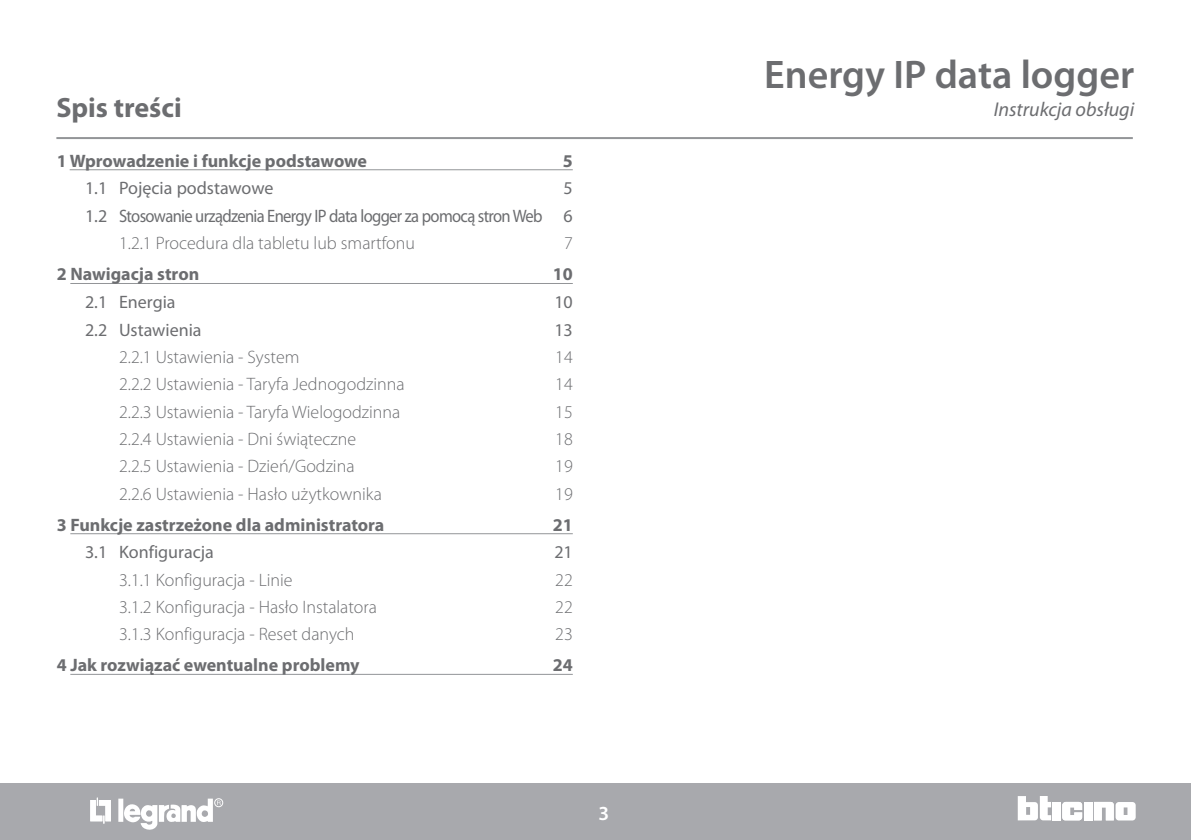
<style>
.page{position:relative;width:1191px;height:840px;background:#fff}
.page>*{position:absolute;margin:0;border:0;box-sizing:border-box;transform-origin:0 0}
.t1{font:600 40px "Myriad Pro";color:#6c6d70}
.t2{font:700 28px "Myriad Pro";color:#6c6d70}
.t3{font:italic 20px "Myriad Pro";color:#6c6d70}
.t4{font:600 20px "Myriad Pro";color:#fff}
.t5{font:300 18px "Myriad Pro";color:#6c6d70}
.t6{font:700 18px "Myriad Pro";color:#6c6d70}
.t7{font:18px/27.6px "Myriad Pro";letter-spacing:-.03em;color:#6c6d70;text-align:right}
.t8{font:18px "Myriad Pro";color:#6c6d70}
</style>
<div class="page">
<hr style="left:56px;top:137px;width:1076px;height:2px;background:#939598">
<div style="left:0;top:783px;width:1191px;height:56px;background:#a8a9ad"></div>
<div style="left:1052px;top:801px;width:8px;height:18px;background:#fff"></div>
<div style="left:1084px;top:801px;width:8px;height:18px;background:#fff"></div>
<svg style="left:1094px;top:801px;width:41px;height:19px"></svg>
<svg style="left:1017px;top:796px;width:34px;height:23px"></svg>
<svg style="left:1062px;top:801px;width:20px;height:18px"></svg>
<div style="left:118px;top:798px;width:5px;height:23px;background:#fff"></div>
<svg style="left:90px;top:797px;width:21px;height:26px"></svg>
<div style="left:214px;top:798px;width:9px;height:8px;border:1px solid #fff;border-radius:50%"></div>
<svg style="left:123px;top:798px;width:98px;height:32px"></svg>
<hr style="left:70px;top:169px;width:503px;height:1px;background:#939598">
<hr style="left:70px;top:283px;width:503px;height:1px;background:#939598">
<hr style="left:70px;top:533px;width:503px;height:1px;background:#939598">
<hr style="left:70px;top:673px;width:503px;height:1px;background:#939598">
<h2 class="t2" style="left:56px;top:90px;width:127px">Spis treści</h2>
<p class="t6" style="left:57px;top:149px;width:312px">1 Wprowadzenie i funkcje podstawowe</p>
<p class="t6" style="left:563px;top:149px;width:11px">5</p>
<p class="t8" style="left:85px;top:177px;width:190px">1.1 Pojęcia podstawowe</p>
<p class="t7" style="left:85px;top:174px;width:489px">5<br>1.2 Stosowanie urządzenia Energy IP data logger za pomocą stron Web 6</p>
<p class="t5" style="left:119px;top:232px;width:297px">1.2.1 Procedura dla tabletu lub smartfonu</p>
<p class="t5" style="left:564px;top:232px;width:10px">7</p>
<p class="t6" style="left:57px;top:262px;width:144px">2 Nawigacja stron</p>
<p class="t6" style="left:553px;top:262px;width:21px">10</p>
<p class="t8" style="left:85px;top:291px;width:92px">2.1 Energia</p>
<p class="t7" style="left:554px;top:288px;width:20px">10</p>
<p class="t8" style="left:85px;top:318px;width:118px">2.2 Ustawienia</p>
<p class="t7" style="left:554px;top:315px;width:20px">13</p>
<p class="t5" style="left:119px;top:346px;width:182px">2.2.1 Ustawienia - System</p>
<p class="t5" style="left:555px;top:346px;width:19px">14</p>
<p class="t5" style="left:119px;top:373px;width:287px">2.2.2 Ustawienia - Taryfa Jednogodzinna</p>
<p class="t5" style="left:555px;top:373px;width:19px">14</p>
<p class="t5" style="left:119px;top:400px;width:283px">2.2.3 Ustawienia - Taryfa Wielogodzinna</p>
<p class="t5" style="left:555px;top:400px;width:19px">15</p>
<p class="t5" style="left:119px;top:428px;width:238px">2.2.4 Ustawienia - Dni świąteczne</p>
<p class="t5" style="left:555px;top:428px;width:19px">18</p>
<p class="t5" style="left:119px;top:455px;width:237px">2.2.5 Ustawienia - Dzień/Godzina</p>
<p class="t5" style="left:555px;top:455px;width:19px">19</p>
<p class="t5" style="left:119px;top:482px;width:264px">2.2.6 Ustawienia - Hasło użytkownika</p>
<p class="t5" style="left:555px;top:482px;width:19px">19</p>
<p class="t6" style="left:57px;top:512px;width:329px">3 Funkcje zastrzeżone dla administratora</p>
<p class="t6" style="left:553px;top:512px;width:21px">21</p>
<p class="t8" style="left:85px;top:541px;width:130px">3.1 Konfiguracja</p>
<p class="t7" style="left:554px;top:538px;width:20px">21</p>
<p class="t5" style="left:119px;top:568px;width:175px">3.1.1 Konfiguracja - Linie</p>
<p class="t5" style="left:555px;top:568px;width:19px">22</p>
<p class="t5" style="left:119px;top:596px;width:259px">3.1.2 Konfiguracja - Hasło Instalatora</p>
<p class="t5" style="left:555px;top:596px;width:19px">22</p>
<p class="t5" style="left:119px;top:623px;width:237px">3.1.3 Konfiguracja - Reset danych</p>
<p class="t5" style="left:555px;top:623px;width:19px">23</p>
<p class="t6" style="left:57px;top:653px;width:304px">4 Jak rozwiązać ewentualne problemy</p>
<p class="t6" style="left:553px;top:653px;width:21px">24</p>
<p class="t4" style="left:598px;top:800px;width:12px">3</p>
<h1 class="t1" style="left:764px;top:49px;width:371px">Energy IP data logger</h1>
<p class="t3" style="left:993px;top:96px;width:142px">Instrukcja obsługi</p>
</div>
